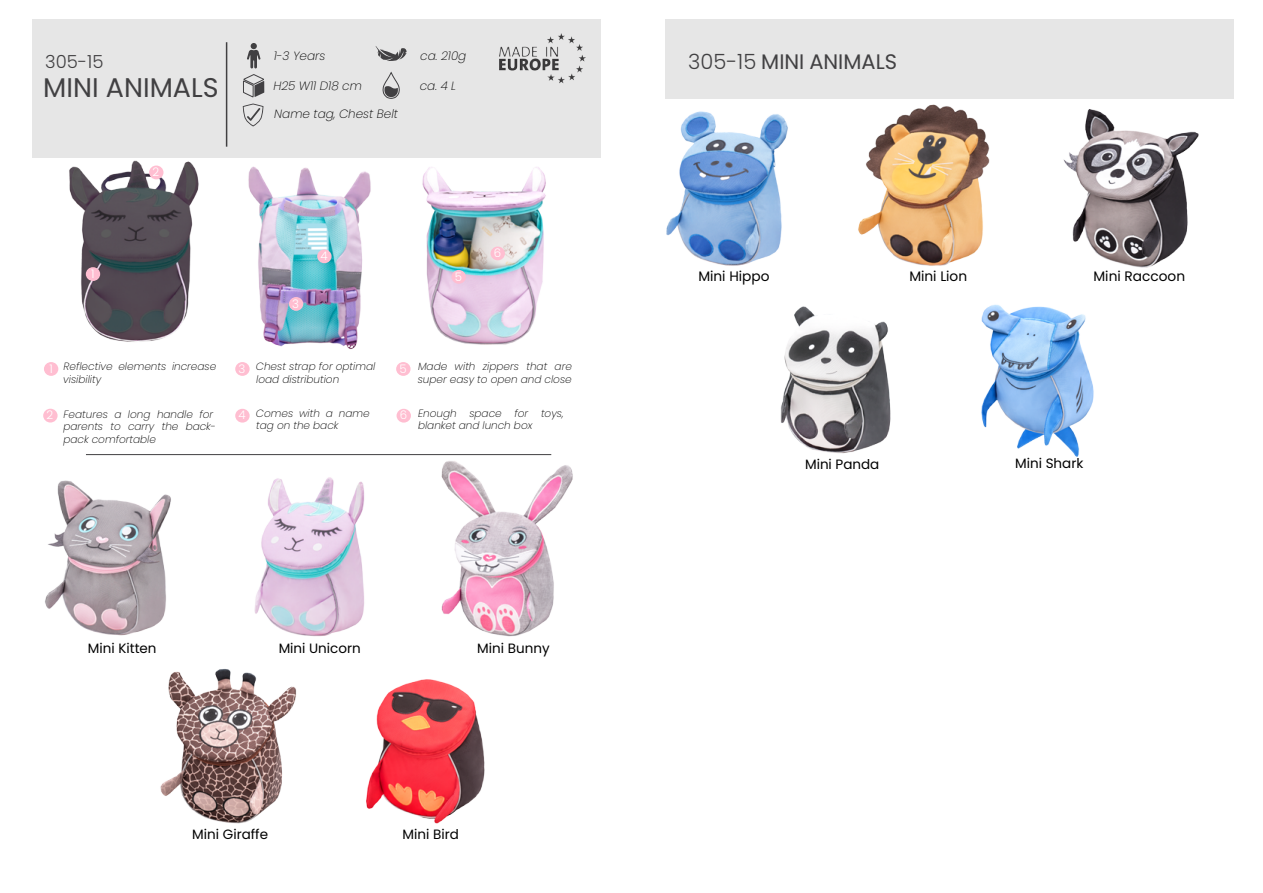
<style>
.page{position:relative;width:1263px;height:893px;background:#fff}
.page>*{position:absolute;margin:0;border:0;box-sizing:border-box;transform-origin:0 0}
.t1{font:27px "Poppins";color:#414042}
.t2{font:21px "Poppins";color:#414042}
.t3{font:300 18px "Poppins";color:#414042}
.t4{font:13.65px "Poppins";color:#000}
.t5{font:13.5px "Poppins";color:#000}
.t6{font:italic 200 12px "Poppins";color:#000}
.t7{font:300 11.7px "Poppins";color:#fff}
.t8{font:italic 200 10.5px/12.6px "Poppins";color:#000}
.s1{font-weight:300}
</style>
<div class="page">
<div style="left:32px;top:20px;width:568px;height:138px;background:#e6e6e6"></div>
<div style="left:665px;top:20px;width:568px;height:79px;background:#e6e6e6"></div>
<img style="left:45px;top:480px;width:126px;height:156px">
<img style="left:666px;top:111px;width:122px;height:155px">
<img style="left:780px;top:306px;width:111px;height:148px">
<img style="left:254px;top:477px;width:111px;height:160px">
<img style="left:366px;top:679px;width:119px;height:145px">
<img style="left:981px;top:304px;width:113px;height:153px">
<img style="left:858px;top:104px;width:132px;height:162px">
<img style="left:1063px;top:109px;width:136px;height:159px">
<img style="left:441px;top:461px;width:132px;height:176px">
<img style="left:160px;top:669px;width:137px;height:155px">
<img style="left:69px;top:160px;width:130px;height:182px">
<img style="left:422px;top:167px;width:124px;height:178px">
<img style="left:248px;top:166px;width:123px;height:183px">
<hr style="left:226px;top:42px;width:1px;height:105px;background:#414042">
<svg style="left:376px;top:46px;width:31px;height:15px"></svg>
<svg style="left:382px;top:71px;width:18px;height:28px"></svg>
<svg style="left:243px;top:74px;width:21px;height:24px"></svg>
<svg style="left:247px;top:43px;width:14px;height:25px"></svg>
<svg style="left:243px;top:104px;width:21px;height:23px"></svg>
<div style="left:44px;top:362px;width:14px;height:14px;background:#ffbed1;border-radius:50%"></div>
<div style="left:86px;top:267px;width:14px;height:14px;background:#ffbed1;border-radius:50%"></div>
<div style="left:43px;top:409px;width:15px;height:13px;background:#ffbed1;border-radius:50%"></div>
<div style="left:149px;top:166px;width:14px;height:13px;background:#ffbed1;border-radius:50%"></div>
<div style="left:235px;top:362px;width:15px;height:14px;background:#ffbed1;border-radius:50%"></div>
<div style="left:289px;top:297px;width:14px;height:14px;background:#ffbed1;border-radius:50%"></div>
<div style="left:235px;top:409px;width:15px;height:14px;background:#ffbed1;border-radius:50%"></div>
<div style="left:317px;top:249px;width:15px;height:14px;background:#ffbed1;border-radius:50%"></div>
<div style="left:396px;top:362px;width:14px;height:14px;background:#ffbed1;border-radius:50%"></div>
<div style="left:451px;top:270px;width:15px;height:14px;background:#ffbed1;border-radius:50%"></div>
<div style="left:397px;top:409px;width:14px;height:14px;background:#ffbed1;border-radius:50%"></div>
<div style="left:490px;top:247px;width:15px;height:13px;background:#ffbed1;border-radius:50%"></div>
<hr style="left:86px;top:454px;width:465px;height:1px;background:#414042">
<img style="left:499px;top:33px;width:87px;height:51px">
<h3 class="t3" style="left:45px;top:52px;width:60px">305-15</h3>
<h1 class="t1" style="left:43px;top:72px;width:177px">MINI ANIMALS</h1>
<p class="t7" style="left:152px;top:165px;width:8px">2</p>
<p class="t6" style="left:274px;top:49px;width:53px">1-3 Years</p>
<p class="t6" style="left:420px;top:49px;width:48px">ca. 210g</p>
<p class="t6" style="left:273px;top:78px;width:90px">H25 W11 D18 cm</p>
<p class="t6" style="left:420px;top:79px;width:38px">ca. 4 L</p>
<p class="t6" style="left:274px;top:107px;width:125px">Name tag, Chest Belt</p>
<p class="t7" style="left:91px;top:267px;width:5px">1</p>
<p class="t7" style="left:49px;top:362px;width:5px">1</p>
<p class="t7" style="left:47px;top:408px;width:8px">2</p>
<p class="t8" style="left:63px;top:360px;width:155px">Reflective elements increase visibility</p>
<p class="t8" style="left:63px;top:408px;width:154px">Features a long handle for parents to carry the back&shy;pack comfortable</p>
<p class="t7" style="left:292px;top:297px;width:8px">3</p>
<p class="t7" style="left:320px;top:249px;width:9px">4</p>
<p class="t7" style="left:239px;top:362px;width:8px">3</p>
<p class="t7" style="left:239px;top:409px;width:9px">4</p>
<p class="t8" style="left:256px;top:360px;width:121px">Chest strap for optimal load distribution</p>
<p class="t8" style="left:256px;top:407px;width:115px">Comes with a name tag on the back</p>
<p class="t7" style="left:455px;top:270px;width:9px">5</p>
<p class="t7" style="left:494px;top:246px;width:9px">6</p>
<p class="t7" style="left:399px;top:362px;width:9px">5</p>
<p class="t7" style="left:400px;top:409px;width:9px">6</p>
<p class="t8" style="left:418px;top:360px;width:156px">Made with zippers that are super easy to open and close</p>
<p class="t8" style="left:418px;top:407px;width:147px">Enough space for toys, blanket and lunch box</p>
<p class="t5" style="left:88px;top:641px;width:70px">Mini Kitten</p>
<p class="t5" style="left:279px;top:640px;width:84px">Mini Unicorn</p>
<p class="t5" style="left:477px;top:640px;width:74px">Mini Bunny</p>
<p class="t5" style="left:192px;top:827px;width:77px">Mini Giraffe</p>
<p class="t5" style="left:403px;top:827px;width:58px">Mini Bird</p>
<h2 class="t2" style="left:688px;top:50px;width:210px"><span class="s1">305-15</span> MINI ANIMALS</h2>
<h3 class="t4" style="left:698px;top:268px;width:73px">Mini Hippo</h3>
<h3 class="t4" style="left:909px;top:268px;width:59px">Mini Lion</h3>
<h3 class="t4" style="left:1093px;top:268px;width:93px">Mini Raccoon</h3>
<p class="t5" style="left:805px;top:457px;width:76px">Mini Panda</p>
<p class="t5" style="left:1015px;top:455px;width:70px">Mini Shark</p>
</div>
